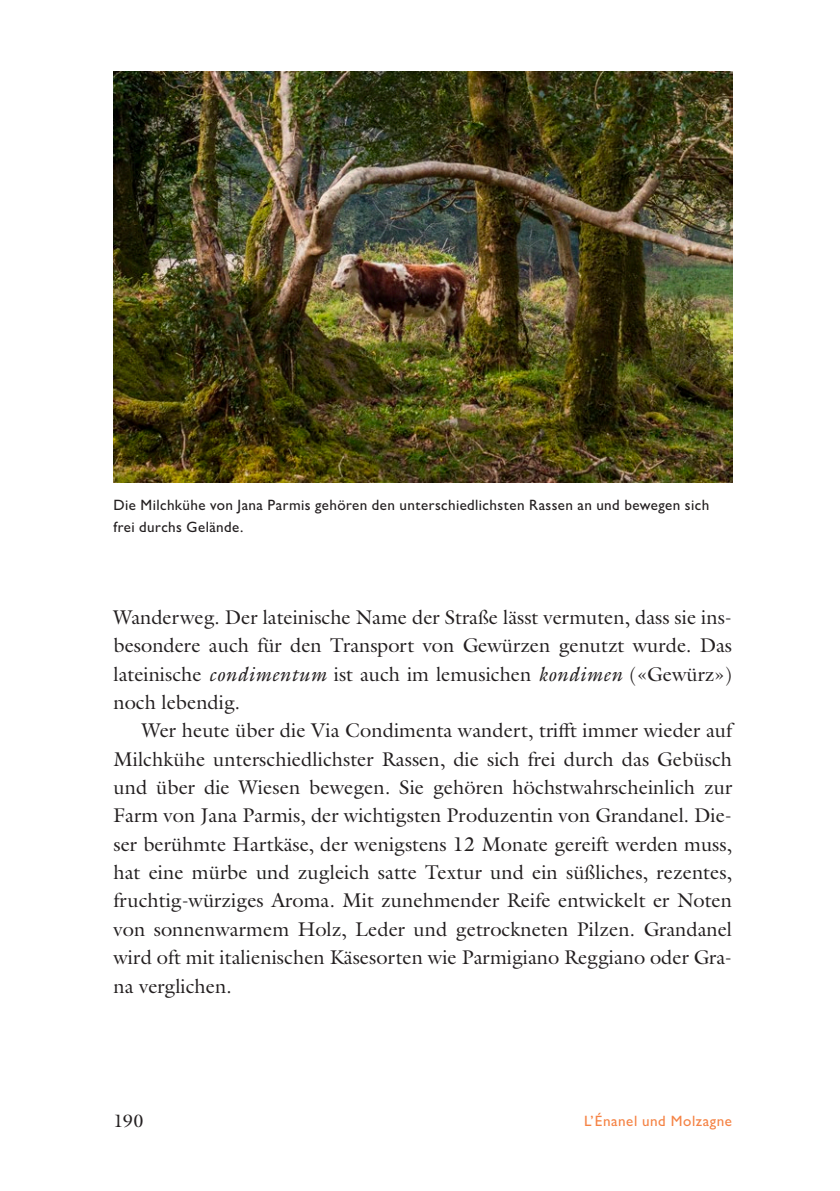
<style>
.page{position:relative;width:840px;height:1191px;background:#fff}
.page>*{position:absolute;margin:0;border:0;box-sizing:border-box;transform-origin:0 0}
.Lauftext{font:20px/28.4px "Galliard Pro";color:#231f20;text-align:justify}
.t1{font:18px "Galliard Pro";color:#231f20}
.Bildlegende{font:500 15px/21.2px "Gill Sans Nova";letter-spacing:.025em;color:#231f20}
.t2{font:500 15px "Gill Sans Nova";letter-spacing:.04em;color:#f58345}
.s1{font-style:italic}
</style>
<div class="page">
<img style="left:113px;top:71px;width:618px;height:411px">
<p class="Bildlegende" style="left:113px;top:494px;width:597px">Die Milchkühe von Jana Parmis gehören den unterschiedlichsten Rassen an und bewegen sich frei durchs Gelände.</p>
<p class="Lauftext" style="left:113px;top:602px;width:619px">Wanderweg. Der lateinische Name der Straße lässt vermuten, dass sie ins&shy;besondere auch für den Transport von Gewürzen genutzt wurde. Das lateinische <span class="s1">condimentum</span> ist auch im lemusichen <span class="s1">kondimen</span> («Gewürz») noch lebendig.</p>
<p class="Lauftext" style="left:113px;top:716px;width:620px;text-indent:28px">Wer heute über die Via Condimenta wandert, trifft immer wieder auf Milchkühe unterschiedlichster Rassen, die sich frei durch das Gebüsch und über die Wiesen bewegen. Sie gehören höchstwahrscheinlich zur Farm von Jana Parmis, der wichtigsten Produzentin von Grandanel. Die&shy;ser berühmte Hartkäse, der wenigstens 12 Monate gereift werden muss, hat eine mürbe und zugleich satte Textur und ein süßliches, rezentes, fruchtig-würziges Aroma. Mit zunehmender Reife entwickelt er Noten von sonnenwarmem Holz, Leder und getrockneten Pilzen. Grandanel wird oft mit italienischen Käsesorten wie Parmigiano Reggiano oder Gra&shy;na verglichen.</p>
<p class="t1" style="left:113px;top:1108px;width:32px">190</p>
<p class="t2" style="left:583px;top:1111px;width:149px">L’Énanel und Molzagne</p>
</div>
